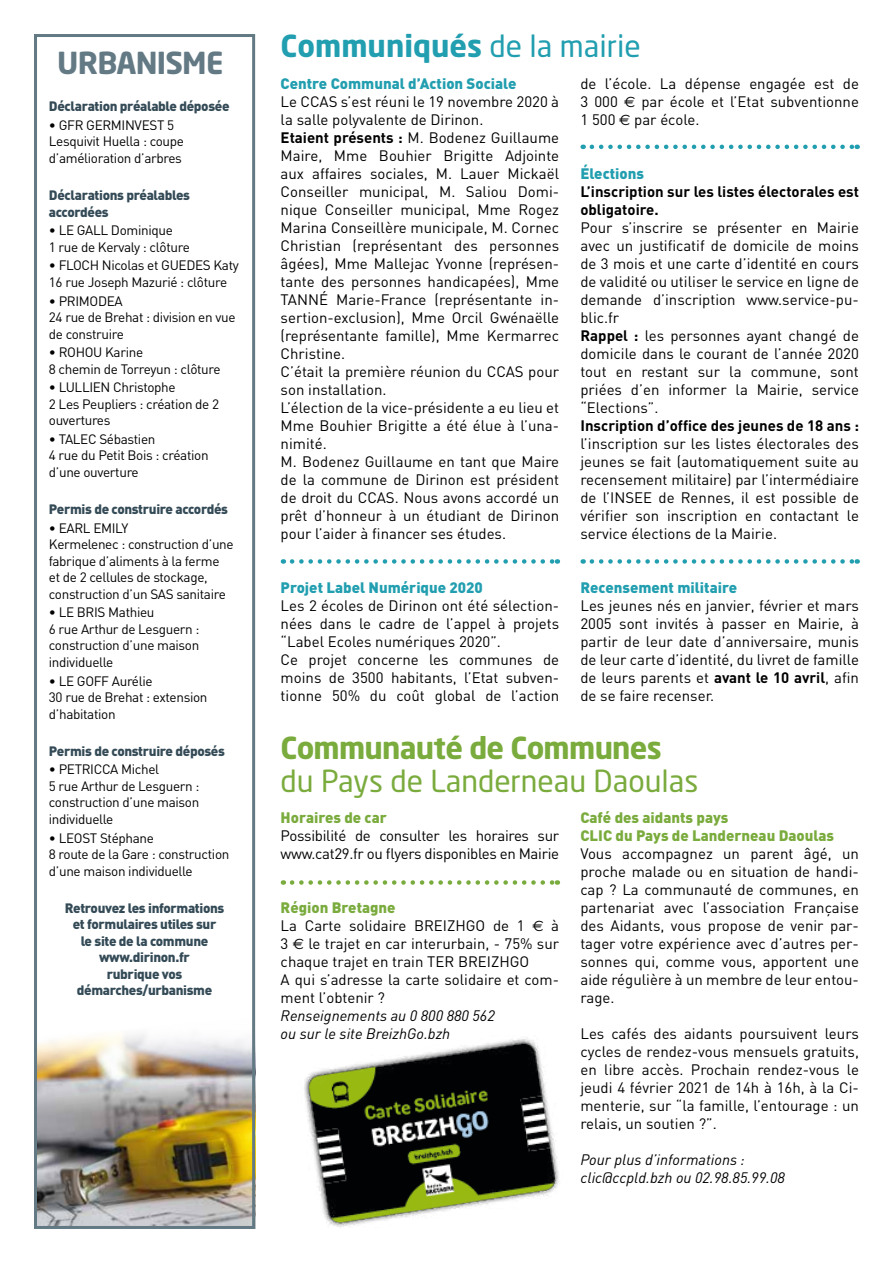
<style>
.page{position:relative;width:893px;height:1263px;background:#fff}
.page>*{position:absolute;margin:0;border:0;box-sizing:border-box;transform-origin:0 0}
.t1{font:30px "Neo Sans Pro";color:#7aab3d}
.t2{font:700 30px "Neo Sans Pro";color:#219eaf}
.t3{font:700 30px "Neo Sans Pro";letter-spacing:-.025em;color:#7aab3d}
.t4{font:700 30px "Neo Sans Pro";letter-spacing:-.025em;color:#637a85}
.t5{font:15px/18px "DIN";color:#000;text-align:justify}
.t6{font:italic 15px/18px "DIN";color:#000}
.t7{font:700 15px/18px "DIN";color:#000}
.t8{font:900 15px "DIN";color:#219eaf}
.t9{font:15px/18px "DIN";letter-spacing:-.02em;color:#000}
.t10{font:900 15px/18px "DIN";color:#7aab3d}
.t11{font:13.5px/16.5px "DIN";letter-spacing:-.025em;color:#000}
.t12{font:900 13.5px/16.5px "DIN";letter-spacing:-.025em;color:#344b57}
.s1{font-weight:400}
.s2{font-family:"Euro Sans"}
.s3{font-weight:700}
.s4{font-weight:900;color:#7aab3d}
</style>
<div class="page">
<svg style="left:292px;top:559px;width:266px;height:5px"></svg>
<svg style="left:592px;top:145px;width:266px;height:4px"></svg>
<svg style="left:292px;top:880px;width:266px;height:5px"></svg>
<svg style="left:592px;top:559px;width:266px;height:5px"></svg>
<img style="left:38px;top:1034px;width:213px;height:191px">
<div style="left:34px;top:34px;width:221px;height:1195px;border:3px solid #637a85"></div>
<img style="left:304px;top:1038px;width:255px;height:190px">
<h1 class="t4" style="left:57px;top:44px;width:168px">URBANISME</h1>
<p class="t12" style="left:49px;top:97px;width:182px">Déclaration préalable déposée</p>
<p class="t11" style="left:49px;top:116px;width:137px">• GFR GERMINVEST 5<br>Lesquivit Huella : coupe d’amélioration d’arbres</p>
<p class="t12" style="left:49px;top:186px;width:143px">Déclarations préalables accordées</p>
<p class="t11" style="left:49px;top:222px;width:142px">• LE GALL Dominique<br>1 rue de Kervaly : clôture</p>
<p class="t11" style="left:49px;top:257px;width:191px">• FLOCH Nicolas et GUEDES Katy<br>16 rue Joseph Mazurié : clôture</p>
<p class="t11" style="left:49px;top:292px;width:188px">• PRIMODEA<br>24 rue de Brehat : division en vue de construire</p>
<p class="t11" style="left:49px;top:344px;width:173px">• ROHOU Karine<br>8 chemin de Torreyun : clôture</p>
<p class="t11" style="left:49px;top:379px;width:172px">• LULLIEN Christophe<br>2 Les Peupliers : création de 2 ouvertures</p>
<p class="t11" style="left:49px;top:430px;width:161px">• TALEC Sébastien<br>4 rue du Petit Bois : création d’une ouverture</p>
<p class="t12" style="left:49px;top:500px;width:181px">Permis de construire accordés</p>
<p class="t11" style="left:49px;top:519px;width:186px">• EARL EMILY<br>Kermelenec : construction d’une fabrique d’aliments à la ferme et de 2 cellules de stockage, construction d’un SAS sanitaire</p>
<p class="t11" style="left:49px;top:604px;width:152px">• LE BRIS Mathieu<br>6 rue Arthur de Lesguern : construction d’une maison individuelle</p>
<p class="t11" style="left:49px;top:672px;width:160px">• LE GOFF Aurélie<br>30 rue de Brehat : extension d’habitation</p>
<p class="t12" style="left:49px;top:742px;width:178px">Permis de construire déposés</p>
<p class="t11" style="left:49px;top:761px;width:152px">• PETRICCA Michel<br>5 rue Arthur de Lesguern : construction d’une maison individuelle</p>
<p class="t11" style="left:49px;top:829px;width:182px">• LEOST Stéphane<br>8 route de la Gare : construction d’une maison individuelle</p>
<p class="t12" style="left:65px;top:899px;width:161px;text-align:center">Retrouvez les informations et formulaires utiles sur<br>le site de la commune www.dirinon.fr<br>rubrique vos démarches/urbanisme</p>
<h1 class="t2" style="left:281px;top:27px;width:362px">Communiqués <span class="s1">de la mairie</span></h1>
<p class="t5" style="left:580px;top:74px;width:280px">de l’école. La dépense engagée est de 3 000 <span class="s2">€</span> par école et l’Etat subventionne 1 500 <span class="s2">€</span> par école.</p>
<p class="t8" style="left:580px;top:163px;width:65px">Élections</p>
<p class="t7" style="left:580px;top:182px;width:280px">L’inscription sur les listes électorales est obligatoire.</p>
<p class="t5" style="left:580px;top:218px;width:280px;text-align:left">Pour s’inscrire se présenter en Mairie avec un justificatif de domicile de moins de 3 mois et une carte d’identité en cours de validité ou utiliser le service en ligne de demande d’inscription www.service-pu&shy;blic.fr<br><span class="s3">Rappel :</span> les personnes ayant changé de domicile dans le courant de l’année 2020 tout en restant sur la commune, sont priées d’en informer la Mairie, service “Elections”.</p>
<p class="t7" style="left:580px;top:416px;width:280px">Inscription d’office des jeunes de 18 ans :</p>
<p class="t5" style="left:580px;top:434px;width:280px">l’inscription sur les listes électorales des jeunes se fait (automatiquement suite au recensement militaire) par l’intermédiaire de l’INSEE de Rennes, il est possible de vérifier son inscription en contactant le service élections de la Mairie.</p>
<p class="t8" style="left:281px;top:74px;width:237px">Centre Communal d’Action Sociale</p>
<p class="t5" style="left:281px;top:92px;width:280px;text-align:left">Le CCAS s’est réuni le 19 novembre 2020 à la salle polyvalente de Dirinon.<br><span class="s3">Etaient présents :</span> M. Bodenez Guillaume Maire, Mme Bouhier Brigitte Adjointe aux affaires sociales, M. Lauer Mickaël Conseiller municipal, M. Saliou Domi&shy;nique Conseiller municipal, Mme Rogez Marina Conseillère municipale, M. Cornec Christian (représentant des personnes âgées), Mme Mallejac Yvonne (représen&shy;tante des personnes handicapées), Mme TANNÉ Marie-France (représentante in&shy;sertion-exclusion), Mme Orcil Gwénaëlle (représentante famille), Mme Kermarrec Christine.<br>C’était la première réunion du CCAS pour son installation.<br>L’élection de la vice-présidente a eu lieu et Mme Bouhier Brigitte a été élue à l’una&shy;nimité.<br>M. Bodenez Guillaume en tant que Maire de la commune de Dirinon est président de droit du CCAS. Nous avons accordé un prêt d’honneur à un étudiant de Dirinon pour l’aider à financer ses études.</p>
<p class="t8" style="left:281px;top:578px;width:204px">Projet Label Numérique 2020</p>
<p class="t5" style="left:281px;top:596px;width:280px;text-align:left">Les 2 écoles de Dirinon ont été sélection&shy;nées dans le cadre de l’appel à projets “Label Ecoles numériques 2020”.<br>Ce projet concerne les communes de moins de 3500 habitants, l’Etat subven&shy;tionne 50% du coût global de l’action</p>
<p class="t8" style="left:580px;top:577px;width:158px">Recensement militaire</p>
<p class="t5" style="left:580px;top:596px;width:280px">Les jeunes nés en janvier, février et mars 2005 sont invités à passer en Mairie, à partir de leur date d’anniversaire, munis de leur carte d’identité, du livret de famille de leurs parents et <span class="s3">avant le 10 avril</span>, afin de se faire recenser.</p>
<h1 class="t3" style="left:281px;top:728px;width:383px">Communauté de Communes</h1>
<h1 class="t1" style="left:281px;top:762px;width:419px">du Pays de Landerneau Daoulas</h1>
<p class="t10" style="left:281px;top:807px;width:108px">Horaires de car</p>
<p class="t9" style="left:281px;top:826px;width:280px">Possibilité de consulter les horaires sur www.cat29.fr ou flyers disponibles en Mairie</p>
<p class="t5" style="left:281px;top:898px;width:280px;text-align:left"><span class="s4">Région Bretagne<br></span>La Carte solidaire BREIZHGO de 1 <span class="s2">€</span> à<br>3 <span class="s2">€</span> le trajet en car interurbain, - 75% sur chaque trajet en train TER BREIZHGO<br>A qui s’adresse la carte solidaire et com&shy;ment l’obtenir ?</p>
<p class="t6" style="left:281px;top:1006px;width:216px">Renseignements au 0 800 880 562 ou sur le site BreizhGo.bzh</p>
<p class="t10" style="left:580px;top:807px;width:255px">Café des aidants pays<br>CLIC du Pays de Landerneau Daoulas</p>
<p class="t5" style="left:580px;top:844px;width:280px">Vous accompagnez un parent âgé, un proche malade ou en situation de handi&shy;cap ? La communauté de communes, en partenariat avec l’association Française des Aidants, vous propose de venir par&shy;tager votre expérience avec d’autres per&shy;sonnes qui, comme vous, apportent une aide régulière à un membre de leur entou&shy;rage.</p>
<p class="t5" style="left:580px;top:1024px;width:280px">Les cafés des aidants poursuivent leurs cycles de rendez-vous mensuels gratuits, en libre accès. Prochain rendez-vous le jeudi 4 février 2021 de 14h à 16h, à la Ci&shy;menterie, sur “la famille, l’entourage : un relais, un soutien ?”.</p>
<p class="t6" style="left:580px;top:1150px;width:206px">Pour plus d’informations : clic@ccpld.bzh ou 02.98.85.99.08</p>
</div>
